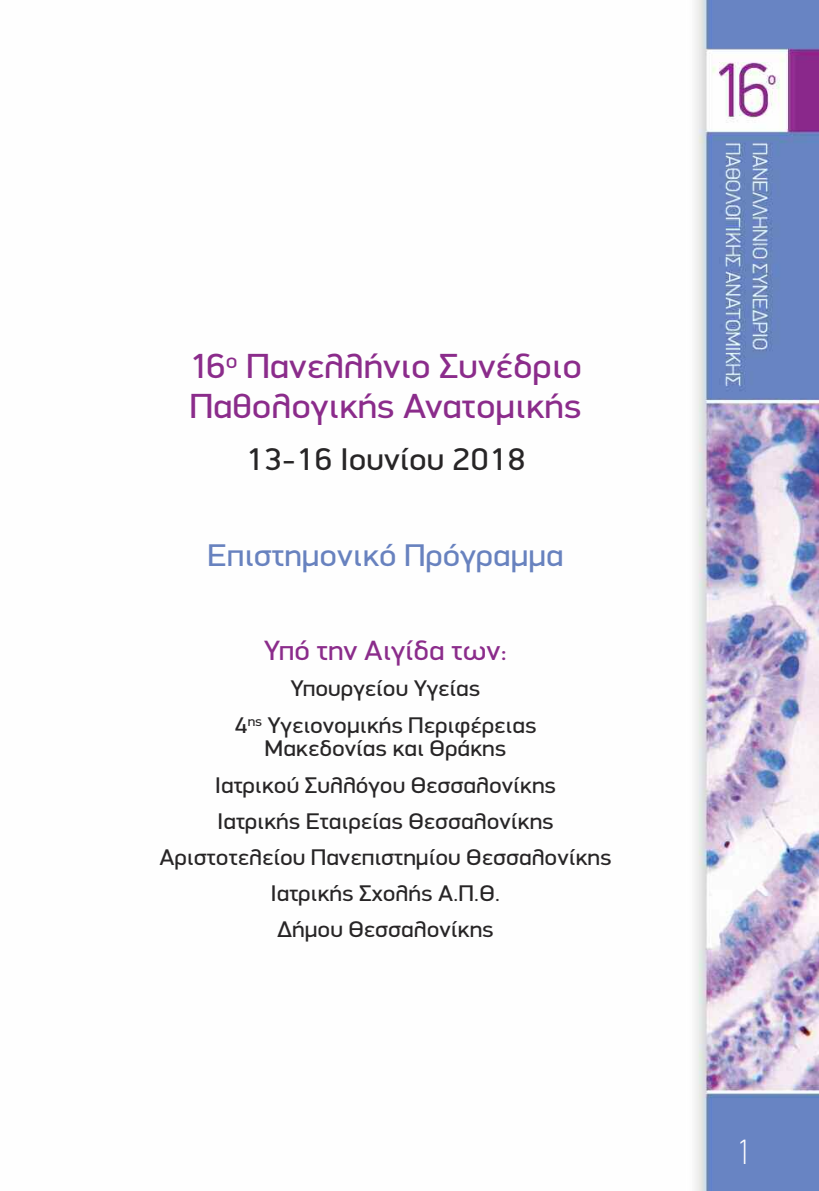
<style>
.page{position:relative;width:819px;height:1191px;background:#fff}
.page>*{position:absolute;margin:0;border:0;box-sizing:border-box;transform-origin:0 0}
.t1{font:35px/40.1px "PF Din Display";color:#8b2c8b;scale:1.11 1}
.t2{font:100 35px "PF Din Text";color:#fff}
.t3{font:31.5px "PF Din Display";color:#6882bf;scale:1.11 1}
.t4{font:31.5px "PF Din Display";color:#272526;scale:1.11 1}
.t5{font:28px "PF Din Display";color:#8b2c8b;scale:1.11 1}
.t6{font:22.75px/36.2px "PF Din Display";color:#272526;text-align:center;scale:1.11 1}
</style>
<div class="page">
<img style="left:695px;top:0;width:124px;height:1191px">
<h1 class="t1" style="left:189px;top:346px;width:355px">16<sup>ο</sup> Πανελλήνιο Συνέδριο<br>Παθολογικής Ανατομικής</h1>
<h2 class="t4" style="left:245px;top:440px;width:254px">13-16 Ιουνίου 2018</h2>
<h2 class="t3" style="left:207px;top:536px;width:322px">Επιστημονικό Πρόγραμμα</h2>
<p class="t5" style="left:264px;top:633px;width:221px">Υπό την Αιγίδα των:</p>
<p class="t6" style="left:234px;top:670px;width:273px">Υπουργείου Υγείας<br>4<sup>ης</sup> Υγειονομικής Περιφέρειας</p>
<p class="t6" style="left:159px;top:730px;width:409px">Μακεδονίας και Θράκης<br>Ιατρικού Συλλόγου Θεσσαλονίκης<br>Ιατρικής Εταιρείας Θεσσαλονίκης<br>Αριστοτελείου Πανεπιστημίου Θεσσαλονίκης<br>Ιατρικής Σχολής Α.Π.Θ.<br>Δήμου Θεσσαλονίκης</p>
<h1 class="t2" style="left:736px;top:1131px;width:17px">1</h1>
</div>
